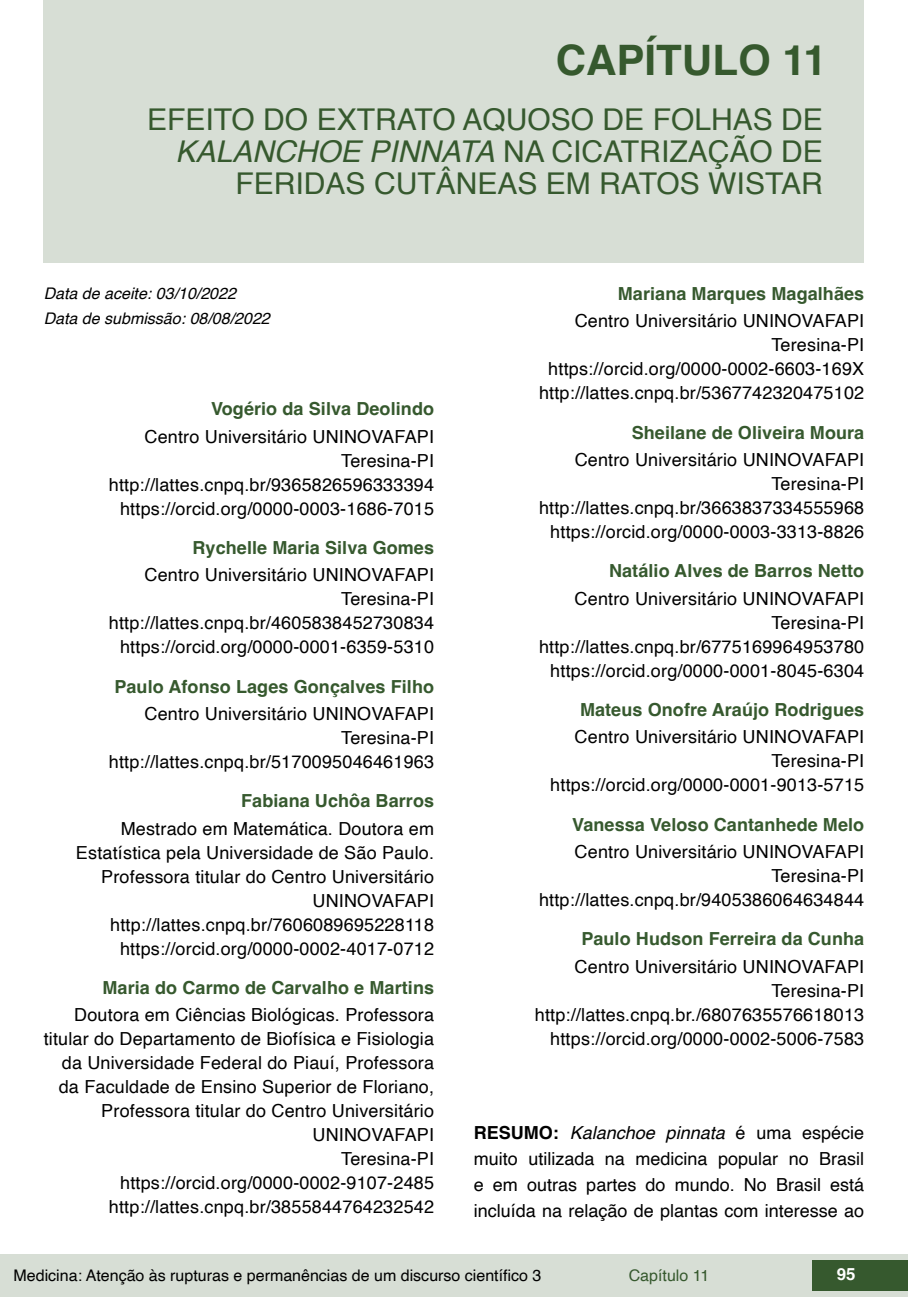
<style>
.page{position:relative;width:908px;height:1304px;background:#fff}
.page>*{position:absolute;margin:0;border:0;box-sizing:border-box;transform-origin:0 0}
.t1{font:700 42px "Helvetica";color:#36592e}
.t2{font:30px/32px "Helvetica";color:#36592e;text-align:right}
.t3{font:18px/24px "Helvetica";letter-spacing:.01em;color:#000;text-align:right}
.t4{font:700 18px "Helvetica";letter-spacing:.005em;color:#36592e}
.t5{font:700 16.8px "Helvetica";color:#fff}
.t6{font:16px "Helvetica";color:#000}
.t7{font:italic 16px "Helvetica";color:#000}
.t8{font:16px "Helvetica";color:#36592e}
.s1{font-style:italic}
.s2{font-weight:700}
</style>
<div class="page">
<div style="left:0;top:1254px;width:906px;height:43px;background:#d7ded5"></div>
<div style="left:812px;top:1261px;width:95px;height:30px;background:#36592e"></div>
<div style="left:44px;top:0;width:819px;height:263px;background:#d7ded5"></div>
<h1 class="t1" style="left:555px;top:35px;width:272px">CAPÍTULO 11</h1>
<h2 class="t2" style="left:147px;top:104px;width:677px">EFEITO DO EXTRATO AQUOSO DE FOLHAS DE<br><span class="s1">KALANCHOE PINNATA</span> NA CICATRIZAÇÃO DE<br>FERIDAS CUTÂNEAS EM RATOS WISTAR</h2>
<p class="t7" style="left:44px;top:280px;width:194px">Data de aceite: 03/10/2022</p>
<p class="t7" style="left:44px;top:306px;width:227px">Data de submissão: 08/08/2022</p>
<p class="t4" style="left:211px;top:398px;width:224px">Vogério da Silva Deolindo</p>
<p class="t3" style="left:109px;top:425px;width:326px">Centro Universitário UNINOVAFAPI Teresina-PI http://lattes.cnpq.br/9365826596333394 https://orcid.org/0000-0003-1686-7015</p>
<p class="t4" style="left:192px;top:537px;width:243px">Rychelle Maria Silva Gomes</p>
<p class="t3" style="left:109px;top:564px;width:326px">Centro Universitário UNINOVAFAPI Teresina-PI http://lattes.cnpq.br/4605838452730834 https://orcid.org/0000-0001-6359-5310</p>
<p class="t4" style="left:114px;top:675px;width:321px">Paulo Afonso Lages Gonçalves Filho</p>
<p class="t3" style="left:109px;top:702px;width:326px">Centro Universitário UNINOVAFAPI<br>Teresina-PI http://lattes.cnpq.br/5170095046461963</p>
<p class="t4" style="left:241px;top:790px;width:194px">Fabiana Uchôa Barros</p>
<p class="t3" style="left:76px;top:817px;width:359px">Mestrado em Matemática. Doutora em Estatística pela Universidade de São Paulo.<br>Professora titular do Centro Universitário UNINOVAFAPI http://lattes.cnpq.br/7606089695228118 https://orcid.org/0000-0002-4017-0712</p>
<p class="t4" style="left:102px;top:977px;width:333px">Maria do Carmo de Carvalho e Martins</p>
<p class="t3" style="left:44px;top:1004px;width:392px">Doutora em Ciências Biológicas. Professora titular do Departamento de Biofísica e Fisiologia da Universidade Federal do Piauí, Professora da Faculdade de Ensino Superior de Floriano, Professora titular do Centro Universitário UNINOVAFAPI<br>Teresina-PI https://orcid.org/0000-0002-9107-2485 http://lattes.cnpq.br/3855844764232542</p>
<p class="t4" style="left:617px;top:283px;width:248px">Mariana Marques Magalhães</p>
<p class="t3" style="left:539px;top:310px;width:326px">Centro Universitário UNINOVAFAPI Teresina-PI https://orcid.org/0000-0002-6603-169X http://lattes.cnpq.br/5367742320475102</p>
<p class="t4" style="left:631px;top:421px;width:234px">Sheilane de Oliveira Moura</p>
<p class="t3" style="left:539px;top:448px;width:326px">Centro Universitário UNINOVAFAPI Teresina-PI http://lattes.cnpq.br/3663837334555968 https://orcid.org/0000-0003-3313-8826</p>
<p class="t4" style="left:609px;top:560px;width:256px">Natálio Alves de Barros Netto</p>
<p class="t3" style="left:539px;top:587px;width:326px">Centro Universitário UNINOVAFAPI Teresina-PI http://lattes.cnpq.br/6775169964953780 https://orcid.org/0000-0001-8045-6304</p>
<p class="t4" style="left:579px;top:699px;width:285px">Mateus Onofre Araújo Rodrigues</p>
<p class="t3" style="left:550px;top:725px;width:315px">Centro Universitário UNINOVAFAPI<br>Teresina-PI https://orcid.org/0000-0001-9013-5715</p>
<p class="t4" style="left:572px;top:813px;width:293px">Vanessa Veloso Cantanhede Melo</p>
<p class="t3" style="left:539px;top:840px;width:326px">Centro Universitário UNINOVAFAPI<br>Teresina-PI http://lattes.cnpq.br/9405386064634844</p>
<p class="t4" style="left:581px;top:928px;width:284px">Paulo Hudson Ferreira da Cunha</p>
<p class="t3" style="left:534px;top:955px;width:331px">Centro Universitário UNINOVAFAPI Teresina-PI http://lattes.cnpq.br./6807635576618013 https://orcid.org/0000-0002-5006-7583</p>
<p class="t3" style="left:473px;top:1120px;width:392px;line-height:26px;text-align:justify"><span class="s2">RESUMO:</span> <span class="s1">Kalanchoe pinnata</span> é uma espécie muito utilizada na medicina popular no Brasil e em outras partes do mundo. No Brasil está incluída na relação de plantas com interesse ao</p>
<p class="t6" style="left:14px;top:1263px;width:529px">Medicina: Atenção às rupturas e permanências de um discurso científico 3</p>
<p class="t8" style="left:628px;top:1263px;width:82px">Capítulo 11</p>
<p class="t5" style="left:836px;top:1264px;width:20px">95</p>
</div>
